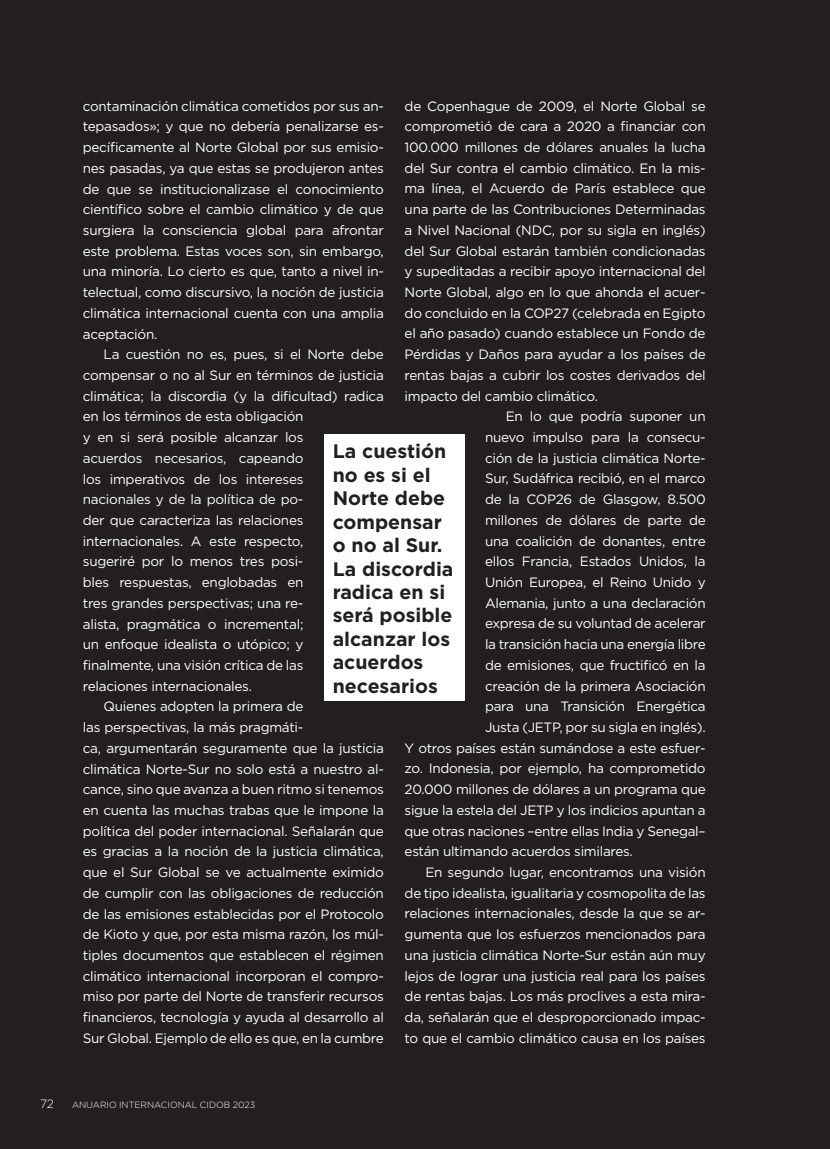
<style>
.page{position:relative;width:830px;height:1149px;background:#fff}
.page>*{position:absolute;margin:0;border:0;box-sizing:border-box;transform-origin:0 0}
.t1{font:700 19.5px/23.4px "Gotham";color:#231f20}
.t2{font:13.5px/20.7px "Gotham";letter-spacing:-.02em;color:#fff;text-align:justify}
.t3{font:300 12px "Gotham";color:#fff}
.t4{font:300 9px "Gotham";color:#fff}
</style>
<div class="page">
<div style="left:0;top:0;width:829px;height:1148px;background:#231f20"></div>
<div style="left:324px;top:434px;width:140px;height:267px;background:#fff"></div>
<p class="t2" style="left:404px;top:95px;width:302px">de Copenhague de 2009, el Norte Global se</p>
<p class="t2" style="left:404px;top:116px;width:302px">comprometió de cara a 2020 a financiar con</p>
<p class="t2" style="left:404px;top:136px;width:302px">100.000 millones de dólares anuales la lucha</p>
<p class="t2" style="left:404px;top:157px;width:302px">del Sur contra el cambio climático. En la mis-</p>
<p class="t2" style="left:404px;top:178px;width:302px">ma línea, el Acuerdo de París establece que</p>
<p class="t2" style="left:404px;top:199px;width:302px">una parte de las Contribuciones Determinadas</p>
<p class="t2" style="left:404px;top:219px;width:302px">a Nivel Nacional (NDC, por su sigla en inglés)</p>
<p class="t2" style="left:404px;top:240px;width:302px">del Sur Global estarán también condicionadas</p>
<p class="t2" style="left:404px;top:261px;width:302px">y supeditadas a recibir apoyo internacional del</p>
<p class="t2" style="left:404px;top:281px;width:302px">Norte Global, algo en lo que ahonda el acuer-</p>
<p class="t2" style="left:404px;top:302px;width:302px">do concluido en la COP27 (celebrada en Egipto</p>
<p class="t2" style="left:404px;top:323px;width:302px">el año pasado) cuando establece un Fondo de</p>
<p class="t2" style="left:404px;top:343px;width:302px">Pérdidas y Daños para ayudar a los países de</p>
<p class="t2" style="left:404px;top:364px;width:302px">rentas bajas a cubrir los costes derivados del</p>
<p class="t2" style="left:404px;top:385px;width:195px">impacto del cambio climático.</p>
<p class="t2" style="left:505px;top:406px;width:201px">En lo que podría suponer un</p>
<p class="t2" style="left:485px;top:426px;width:222px">nuevo impulso para la consecu-</p>
<p class="t2" style="left:485px;top:447px;width:222px">ción de la justicia climática Norte-</p>
<p class="t2" style="left:485px;top:468px;width:222px">Sur, Sudáfrica recibió, en el marco</p>
<p class="t2" style="left:485px;top:488px;width:222px">de la COP26 de Glasgow, 8.500</p>
<p class="t2" style="left:485px;top:509px;width:222px">millones de dólares de parte de</p>
<p class="t2" style="left:485px;top:530px;width:222px">una coalición de donantes, entre</p>
<p class="t2" style="left:485px;top:550px;width:222px">ellos Francia, Estados Unidos, la</p>
<p class="t2" style="left:485px;top:571px;width:222px">Unión Europea, el Reino Unido y</p>
<p class="t2" style="left:485px;top:592px;width:222px">Alemania, junto a una declaración</p>
<p class="t2" style="left:485px;top:612px;width:222px">expresa de su voluntad de acelerar</p>
<p class="t2" style="left:485px;top:633px;width:222px">la transición hacia una energía libre</p>
<p class="t2" style="left:485px;top:654px;width:222px">de emisiones, que fructificó en la</p>
<p class="t2" style="left:485px;top:675px;width:222px">creación de la primera Asociación</p>
<p class="t2" style="left:485px;top:695px;width:222px">para una Transición Energética</p>
<p class="t2" style="left:485px;top:716px;width:222px">Justa (JETP, por su sigla en inglés).</p>
<p class="t2" style="left:404px;top:737px;width:302px">Y otros países están sumándose a este esfuer-</p>
<p class="t2" style="left:404px;top:757px;width:302px">zo. Indonesia, por ejemplo, ha comprometido</p>
<p class="t2" style="left:404px;top:778px;width:302px">20.000 millones de dólares a un programa que</p>
<p class="t2" style="left:404px;top:799px;width:302px">sigue la estela del JETP y los indicios apuntan a</p>
<p class="t2" style="left:404px;top:819px;width:302px">que otras naciones –entre ellas India y Senegal–</p>
<p class="t2" style="left:404px;top:840px;width:229px">están ultimando acuerdos similares.</p>
<p class="t2" style="left:425px;top:861px;width:282px">En segundo lugar, encontramos una visión</p>
<p class="t2" style="left:404px;top:882px;width:302px">de tipo idealista, igualitaria y cosmopolita de las</p>
<p class="t2" style="left:404px;top:902px;width:302px">relaciones internacionales, desde la que se ar-</p>
<p class="t2" style="left:404px;top:923px;width:302px">gumenta que los esfuerzos mencionados para</p>
<p class="t2" style="left:404px;top:944px;width:302px">una justicia climática Norte-Sur están aún muy</p>
<p class="t2" style="left:404px;top:964px;width:302px">lejos de lograr una justicia real para los países</p>
<p class="t2" style="left:404px;top:985px;width:302px">de rentas bajas. Los más proclives a esta mira-</p>
<p class="t2" style="left:404px;top:1006px;width:302px">da, señalarán que el desproporcionado impac-</p>
<p class="t2" style="left:404px;top:1026px;width:302px">to que el cambio climático causa en los países</p>
<p class="t2" style="left:83px;top:95px;width:302px">contaminación climática cometidos por sus an&shy;tepasados»; y que no debería penalizarse es&shy;pecíficamente al Norte Global por sus emisio&shy;nes pasadas, ya que estas se produjeron antes de que se institucionalizase el conocimiento científico sobre el cambio climático y de que surgiera la consciencia global para afrontar este problema. Estas voces son, sin embargo, una minoría. Lo cierto es que, tanto a nivel in&shy;telectual, como discursivo, la noción de justicia climática internacional cuenta con una amplia aceptación.</p>
<p class="t2" style="left:103px;top:344px;width:281px">La cuestión no es, pues, si el Norte debe</p>
<p class="t2" style="left:83px;top:364px;width:302px">compensar o no al Sur en términos de justicia</p>
<p class="t2" style="left:83px;top:385px;width:302px">climática; la discordia (y la dificultad) radica</p>
<p class="t2" style="left:83px;top:406px;width:222px">en los términos de esta obligación</p>
<p class="t2" style="left:83px;top:426px;width:222px">y en si será posible alcanzar los</p>
<p class="t2" style="left:83px;top:447px;width:222px">acuerdos necesarios, capeando</p>
<p class="t2" style="left:83px;top:468px;width:222px">los imperativos de los intereses</p>
<p class="t2" style="left:83px;top:488px;width:222px">nacionales y de la política de po-</p>
<p class="t2" style="left:83px;top:509px;width:222px">der que caracteriza las relaciones</p>
<p class="t2" style="left:83px;top:530px;width:222px">internacionales. A este respecto,</p>
<p class="t2" style="left:83px;top:551px;width:222px">sugeriré por lo menos tres posi-</p>
<p class="t2" style="left:83px;top:571px;width:222px">bles respuestas, englobadas en</p>
<p class="t2" style="left:83px;top:592px;width:222px">tres grandes perspectivas; una re-</p>
<p class="t2" style="left:83px;top:613px;width:222px">alista, pragmática o incremental;</p>
<p class="t2" style="left:83px;top:633px;width:222px">un enfoque idealista o utópico; y</p>
<p class="t2" style="left:83px;top:654px;width:222px">finalmente, una visión crítica de las</p>
<p class="t2" style="left:83px;top:675px;width:170px">relaciones internacionales.</p>
<p class="t2" style="left:103px;top:695px;width:201px">Quienes adopten la primera de</p>
<p class="t2" style="left:83px;top:716px;width:222px">las perspectivas, la más pragmáti-</p>
<p class="t2" style="left:83px;top:737px;width:302px">ca, argumentarán seguramente que la justicia</p>
<p class="t2" style="left:83px;top:758px;width:302px">climática Norte-Sur no solo está a nuestro al-</p>
<p class="t2" style="left:83px;top:778px;width:302px">cance, sino que avanza a buen ritmo si tenemos</p>
<p class="t2" style="left:83px;top:799px;width:302px">en cuenta las muchas trabas que le impone la</p>
<p class="t2" style="left:83px;top:820px;width:302px">política del poder internacional. Señalarán que</p>
<p class="t2" style="left:83px;top:840px;width:302px">es gracias a la noción de la justicia climática,</p>
<p class="t2" style="left:83px;top:861px;width:302px">que el Sur Global se ve actualmente eximido</p>
<p class="t2" style="left:83px;top:882px;width:302px">de cumplir con las obligaciones de reducción</p>
<p class="t2" style="left:83px;top:902px;width:302px">de las emisiones establecidas por el Protocolo</p>
<p class="t2" style="left:83px;top:923px;width:302px">de Kioto y que, por esta misma razón, los múl-</p>
<p class="t2" style="left:83px;top:944px;width:302px">tiples documentos que establecen el régimen</p>
<p class="t2" style="left:83px;top:964px;width:302px">climático internacional incorporan el compro-</p>
<p class="t2" style="left:83px;top:985px;width:302px">miso por parte del Norte de transferir recursos</p>
<p class="t2" style="left:83px;top:1006px;width:302px">financieros, tecnología y ayuda al desarrollo al</p>
<p class="t2" style="left:83px;top:1027px;width:302px">Sur Global. Ejemplo de ello es que, en la cumbre</p>
<h1 class="t1" style="left:332px;top:439px;width:122px">La cuestión no es si el<br>Norte debe compensar o no al Sur.<br>La discordia radica en si será posible alcanzar los acuerdos necesarios</h1>
<p class="t3" style="left:40px;top:1095px;width:15px">72</p>
<p class="t4" style="left:72px;top:1098px;width:184px">ANUARIO INTERNACIONAL CIDOB 2023</p>
</div>
